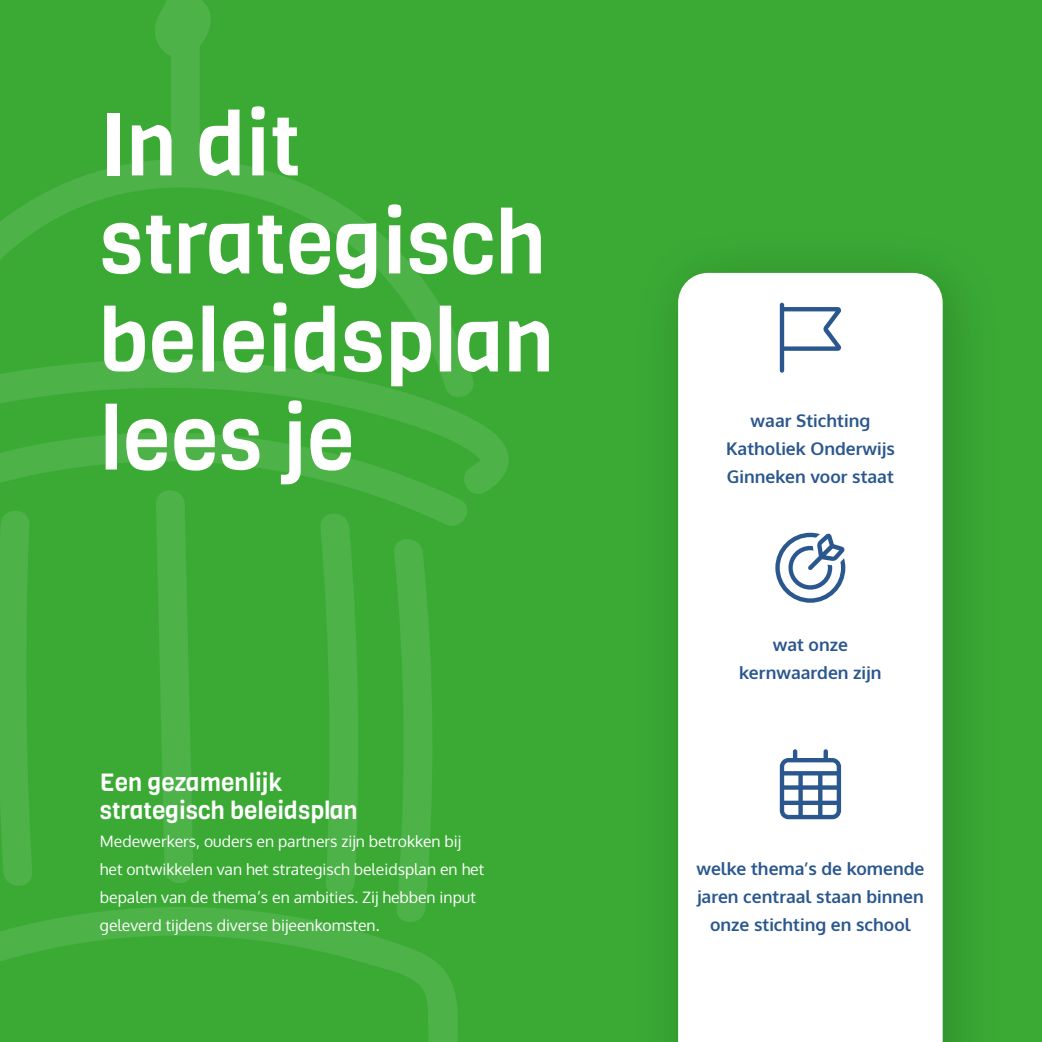
<style>
.page{position:relative;width:1042px;height:1042px;background:#3aaa35}
.page>*{position:absolute;margin:0;border:0;box-sizing:border-box;transform-origin:0 0}
.t1{font:87.5px/98px "Viga";color:#fff}
.t2{font:24.5px/28px "Viga";color:#fff}
.t3{font:700 17.5px/28px "Oxygen";color:#2a578d;text-align:center}
.t4{font:15.75px/28px "Oxygen";color:#fff}
</style>
<div class="page">
<svg style="left:157px;top:532px;width:36px;height:351px"></svg>
<svg style="left:321px;top:532px;width:37px;height:364px"></svg>
<svg style="left:394px;top:539px;width:38px;height:360px"></svg>
<svg style="left:1px;top:532px;width:31px;height:354px"></svg>
<svg style="left:1px;top:899px;width:457px;height:143px"></svg>
<svg style="left:1px;top:501px;width:466px;height:31px"></svg>
<svg style="left:1px;top:405px;width:508px;height:96px"></svg>
<svg style="left:1px;top:0;width:473px;height:405px"></svg>
<div style="left:630px;top:224px;width:375px;height:818px;background:#38a633"></div>
<div style="left:678px;top:273px;width:264px;height:769px;background:#fff"></div>
<img style="left:0;top:0;width:1px;height:1042px">
<div style="left:780px;top:303px;width:61px;height:70px;background:#fff"></div>
<div style="left:775px;top:533px;width:70px;height:70px;background:#fff"></div>
<div style="left:780px;top:749px;width:61px;height:70px;background:#fff"></div>
<h1 class="t1" style="left:100px;top:96px;width:456px">In dit strategisch beleidsplan lees je</h1>
<h2 class="t2" style="left:100px;top:769px;width:259px">Een gezamenlijk strategisch beleidsplan</h2>
<p class="t4" style="left:100px;top:827px;width:386px">Medewerkers, ouders en partners zijn betrokken bij het ontwikkelen van het strategisch beleidsplan en het bepalen van de thema’s en ambities. Zij hebben input geleverd tijdens diverse bijeenkomsten.</p>
<p class="t3" style="left:726px;top:407px;width:170px">waar Stichting<br>Katholiek Onderwijs<br>Ginneken voor staat</p>
<p class="t3" style="left:739px;top:631px;width:144px">wat onze kernwaarden zijn</p>
<p class="t3" style="left:696px;top:855px;width:229px">welke thema’s de komende jaren centraal staan binnen onze stichting en school</p>
</div>
